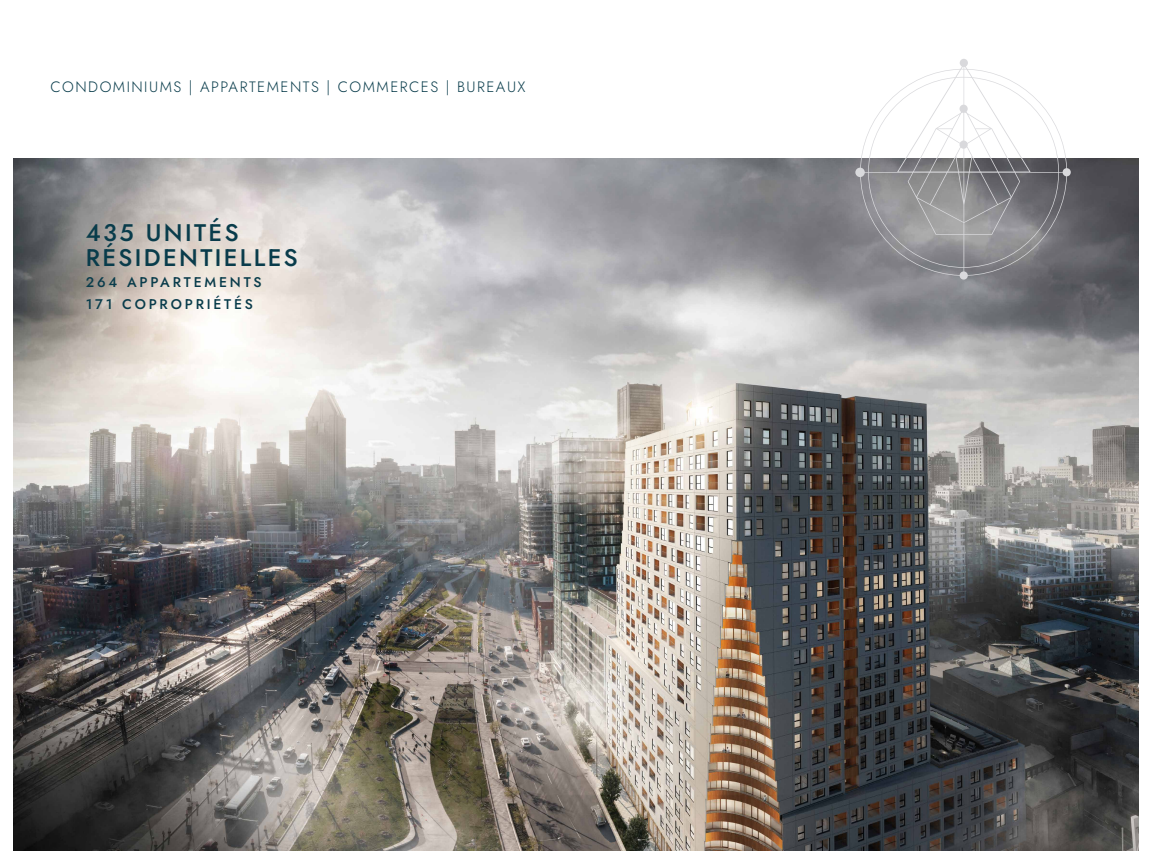
<style>
.page{position:relative;width:1152px;height:864px;background:#fff}
.page>*{position:absolute;margin:0;border:0;box-sizing:border-box;transform-origin:0 0}
.t1{font:500 24px/25px "Jost";letter-spacing:.1em;color:#093c4b}
.t2{font:300 15px "Jost";letter-spacing:.1em;color:#093c4b}
.t3{font:500 14px/21.3px "Jost";letter-spacing:.2em;color:#093c4b}
</style>
<div class="page">
<img style="left:14px;top:158px;width:1124px;height:692px">
<svg style="left:860px;top:59px;width:211px;height:221px"></svg>
<div style="left:855px;top:168px;width:10px;height:9px;background:#d9d9dc;border-radius:50%"></div>
<p class="t2" style="left:50px;top:77px;width:477px">CONDOMINIUMS | APPARTEMENTS | COMMERCES | BUREAUX</p>
<h1 class="t1" style="left:86px;top:220px;width:214px">435 UNITÉS<br>RÉSIDENTIELLES</h1>
<p class="t3" style="left:86px;top:272px;width:177px">264 APPARTEMENTS<br>171 COPROPRIÉTÉS</p>
</div>
